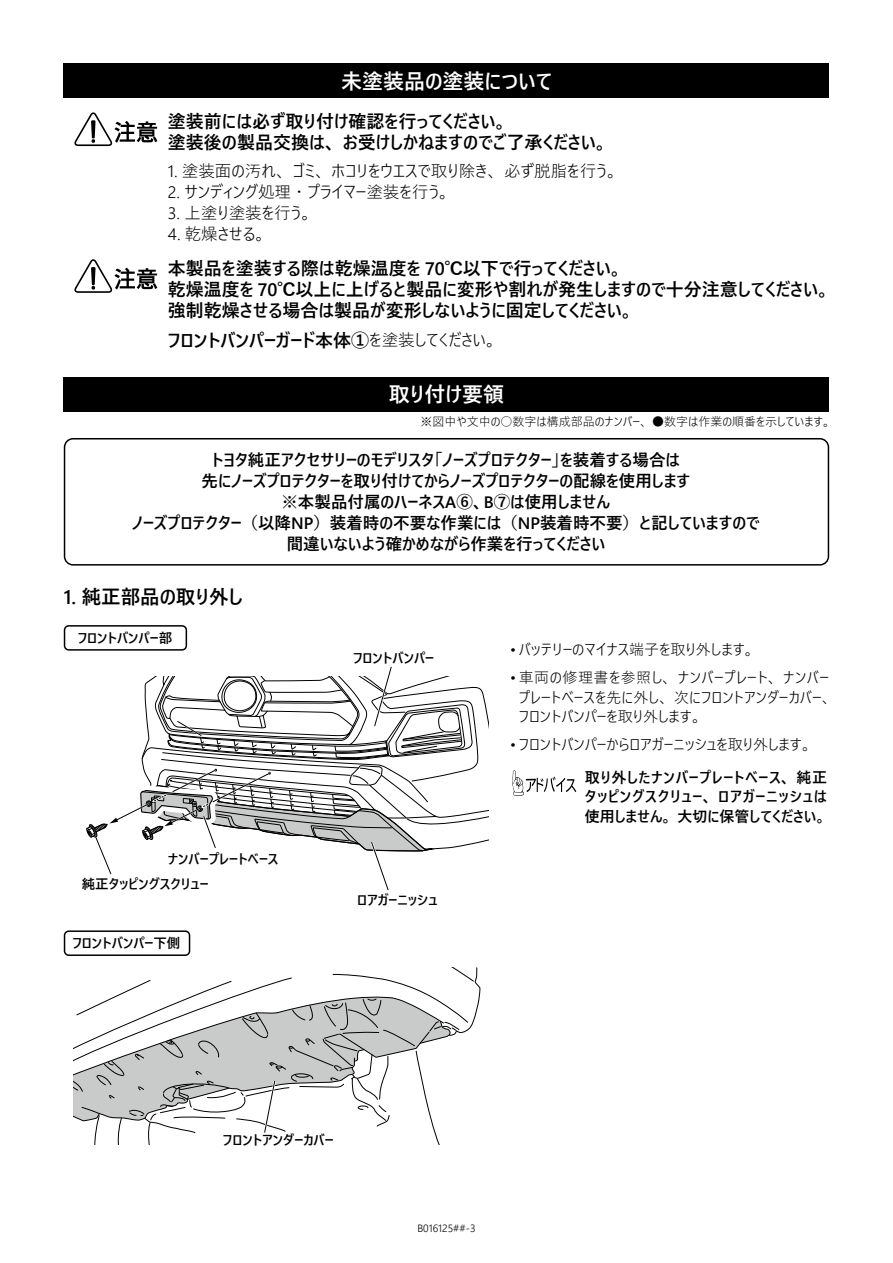
<style>
.page{position:relative;width:893px;height:1263px;background:#fff}
.page>*{position:absolute;margin:0;border:0;box-sizing:border-box;transform-origin:0 0}
.t1{font:600 21px "Yu Gothic UI";color:#fff}
.t2{font:600 19.5px "Yu Gothic UI";color:#000}
.t3{font:600 18px/21px "Yu Gothic UI";color:#000}
.t4{font:600 16.5px/21px "Yu Gothic UI";color:#000;text-align:center}
.t5{font:300 16.5px "Yu Gothic UI";color:#000}
.t6{font:300 15px/19.5px "Yu Gothic UI";color:#000}
.t7{font:600 15px/19.5px "Yu Gothic UI";letter-spacing:.045em;color:#000;text-align:justify}
.t8{font:600 13.5px "Yu Gothic UI";color:#000}
.t9{font:300 12px "Yu Gothic UI";color:#000}
.t10{font:300 10.5px "Yu Gothic UI";color:#000}
.s1{font-weight:300;font-size:16.5px}
</style>
<div class="page">
<div style="left:64px;top:64px;width:765px;height:34px;background:#000"></div>
<svg style="left:74px;top:112px;width:83px;height:34px"></svg>
<svg style="left:74px;top:259px;width:83px;height:34px"></svg>
<div style="left:64px;top:377px;width:765px;height:34px;background:#000"></div>
<svg style="left:86px;top:666px;width:403px;height:225px"></svg>
<svg style="left:73px;top:968px;width:407px;height:176px"></svg>
<div style="left:64px;top:625px;width:123px;height:26px;border:2px solid #000;border-radius:4px"></div>
<div style="left:64px;top:438px;width:765px;height:128px;border:2px solid #000;border-radius:9px"></div>
<svg style="left:512px;top:770px;width:64px;height:26px"></svg>
<div style="left:64px;top:930px;width:126px;height:26px;border:2px solid #000;border-radius:4px"></div>
<p class="t1" style="left:341px;top:69px;width:212px">未塗装品の塗装について</p>
<p class="t3" style="left:168px;top:112px;width:441px">塗装前には必ず取り付け確認を行ってください。<br>塗装後の製品交換は、お受けしかねますのでご了承ください。</p>
<p class="t5" style="left:168px;top:156px;width:452px">1. 塗装面の汚れ、ゴミ、ホコリをウエスで取り除き、必ず脱脂を行う。</p>
<p class="t5" style="left:168px;top:177px;width:284px">2. サンディング処理・プライマー塗装を行う。</p>
<p class="t5" style="left:168px;top:198px;width:146px">3. 上塗り塗装を行う。</p>
<p class="t5" style="left:168px;top:219px;width:100px">4. 乾燥させる。</p>
<p class="t3" style="left:168px;top:258px;width:664px">本製品を塗装する際は乾燥温度を 70℃以下で行ってください。<br>乾燥温度を 70℃以上に上げると製品に変形や割れが発生しますので十分注意してください。強制乾燥させる場合は製品が変形しないように固定してください。</p>
<p class="t3" style="left:168px;top:330px;width:330px">フロントバンパーガード本体①<span class="s1">を塗装してください。</span></p>
<p class="t1" style="left:389px;top:383px;width:117px">取り付け要領</p>
<p class="t9" style="left:421px;top:411px;width:412px">※図中や文中の○数字は構成部品のナンバー、 ●数字は作業の順番を示しています。</p>
<p class="t4" style="left:132px;top:450px;width:629px">トヨタ純正アクセサリーのモデリスタ「ノーズプロテクター」を装着する場合は<br>先にノーズプロテクターを取り付けてからノーズプロテクターの配線を使用します<br>※本製品付属のハーネスA⑥、B⑦は使用しません<br>ノーズプロテクター（以降NP）装着時の不要な作業には（NP装着時不要）と記していますので間違いないよう確かめながら作業を行ってください</p>
<p class="t2" style="left:64px;top:586px;width:180px">1. 純正部品の取り外し</p>
<p class="t8" style="left:78px;top:631px;width:96px">フロントバンパー部</p>
<p class="t8" style="left:168px;top:851px;width:112px">ナンバープレートベース</p>
<p class="t8" style="left:82px;top:877px;width:128px">純正タッピングスクリュー</p>
<p class="t8" style="left:72px;top:936px;width:109px">フロントバンパー下側</p>
<p class="t8" style="left:353px;top:650px;width:82px">フロントバンパー</p>
<p class="t8" style="left:357px;top:893px;width:82px">ロアガーニッシュ</p>
<p class="t6" style="left:510px;top:638px;width:246px">• バッテリーのマイナス端⼦を取り外します。</p>
<p class="t6" style="left:519px;top:666px;width:314px;text-indent:-9px">•車両の修理書を参照し、ナンバープレート、ナンバープレートベースを先に外し、次にフロントアンダーカバー、フロントバンパーを取り外します。</p>
<p class="t6" style="left:510px;top:733px;width:303px">• フロントバンパーからロアガーニッシュを取り外します。</p>
<p class="t7" style="left:585px;top:768px;width:244px">取り外したナンバープレートベース、純正タッピングスクリュー、ロアガーニッシュは使⽤しません。 ⼤切に保管してください。</p>
<p class="t8" style="left:223px;top:1133px;width:112px">フロントアンダーカバー</p>
<p class="t10" style="left:417px;top:1218px;width:60px">B016125##-3</p>
</div>
